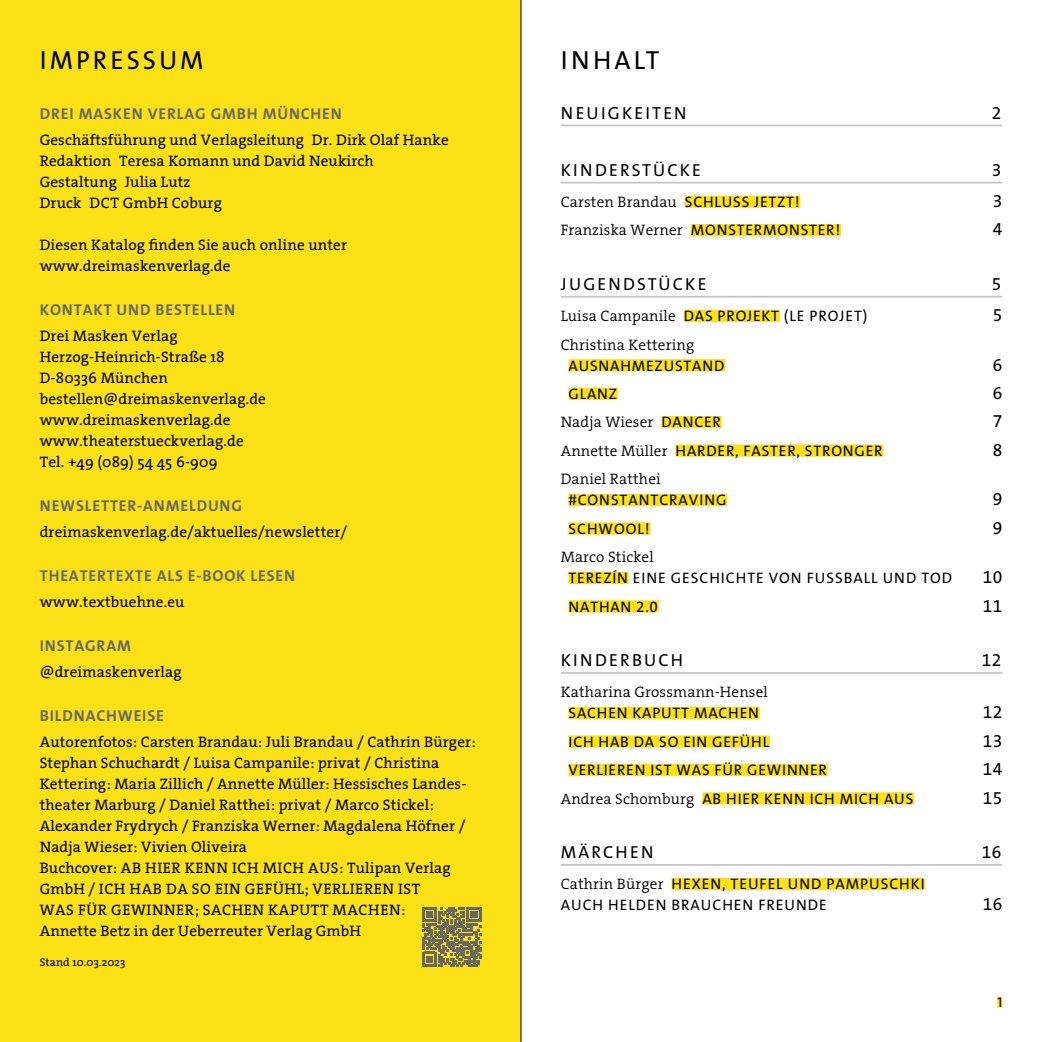
<style>
.page{position:relative;width:1042px;height:1042px;background:#fff}
.page>*{position:absolute;margin:0;border:0;box-sizing:border-box;transform-origin:0 0}
.Überschrift{font:26.25px "The Sans LP5 Plain";letter-spacing:.115em;color:#000}
.Inhaltsüber{font:17.5px "The Sans LP5 Plain";letter-spacing:.125em;color:#000}
._15_Untertitel_Grau{font:15.75px "The Sans LP7 Bld";letter-spacing:.055em;color:#686867}
.Impressum{font:15.22px/21px "The Serif W5 Plain";letter-spacing:.01em;color:#000}
.t1{font:15.22px/21px "The Sans LP5 Plain";letter-spacing:.065em;color:#000}
.Impressum-2{font:15.22px/21px "The Serif W5 Plain";letter-spacing:.04em;color:#000}
.t2{font:300 15.22px/21px "The Serif W4";letter-spacing:.01em;color:#000}
.t3{font:14px "The Sans LP5 Plain";color:#000}
.Impressum-3{font:11.38px "The Serif W5 Plain";letter-spacing:.01em;color:#000}
.s1{font-family:"The Sans LP5 Plain";font-weight:400}
.s2{font-family:"The Serif W4";font-weight:300}
</style>
<div class="page">
<div style="left:0;top:0;width:521px;height:1042px;background:#fbe115"></div>
<svg style="left:422px;top:907px;width:59px;height:59px"></svg>
<hr style="left:561px;top:125px;width:441px;height:1px;background:#c4c5c5">
<hr style="left:561px;top:182px;width:441px;height:1px;background:#c4c5c5">
<div style="left:685px;top:196px;width:115px;height:12px;background:#fbe115"></div>
<div style="left:691px;top:224px;width:150px;height:12px;background:#fbe115"></div>
<hr style="left:561px;top:296px;width:441px;height:1px;background:#c4c5c5">
<div style="left:684px;top:310px;width:96px;height:12px;background:#fbe115"></div>
<div style="left:568px;top:359px;width:157px;height:12px;background:#fbe115"></div>
<div style="left:568px;top:387px;width:50px;height:13px;background:#fbe115"></div>
<div style="left:661px;top:416px;width:61px;height:12px;background:#fbe115"></div>
<div style="left:675px;top:444px;width:208px;height:13px;background:#fbe115"></div>
<div style="left:568px;top:494px;width:159px;height:12px;background:#fbe115"></div>
<div style="left:568px;top:522px;width:82px;height:12px;background:#fbe115"></div>
<div style="left:568px;top:572px;width:61px;height:12px;background:#fbe115"></div>
<div style="left:568px;top:600px;width:91px;height:12px;background:#fbe115"></div>
<hr style="left:561px;top:672px;width:441px;height:2px;background:#c4c5c5">
<div style="left:568px;top:707px;width:191px;height:12px;background:#fbe115"></div>
<div style="left:568px;top:735px;width:202px;height:12px;background:#fbe115"></div>
<div style="left:568px;top:764px;width:260px;height:12px;background:#fbe115"></div>
<div style="left:702px;top:792px;width:212px;height:12px;background:#fbe115"></div>
<hr style="left:561px;top:864px;width:441px;height:2px;background:#c4c5c5">
<div style="left:671px;top:878px;width:254px;height:12px;background:#fbe115"></div>
<div style="left:997px;top:996px;width:5px;height:11px;background:#fbe115"></div>
<hr style="left:521px;top:0;width:1px;height:1042px;background:#000">
<p class="Überschrift" style="left:40px;top:43px;width:165px">IMPRESSUM</p>
<p class="_15_Untertitel_Grau" style="left:40px;top:104px;width:304px">DREI MASKEN VERLAG GMBH MÜNCHEN</p>
<p class="Impressum" style="left:40px;top:129px;width:410px">Geschäftsführung und Verlagsleitung Dr. Dirk Olaf Hanke</p>
<p class="Impressum" style="left:40px;top:150px;width:335px">Redaktion Teresa Komann und David Neukirch</p>
<p class="Impressum" style="left:40px;top:171px;width:152px">Gestaltung Julia Lutz</p>
<p class="Impressum" style="left:40px;top:192px;width:184px">Druck DCT GmbH Coburg</p>
<p class="Impressum" style="left:40px;top:234px;width:309px">Diesen Katalog finden Sie auch online unter www.dreimaskenverlag.de</p>
<p class="_15_Untertitel_Grau" style="left:40px;top:300px;width:197px">KONTAKT UND BESTELLEN</p>
<p class="Impressum" style="left:40px;top:325px;width:139px">Drei Masken Verlag</p>
<p class="Impressum" style="left:40px;top:346px;width:186px">Herzog-Heinrich-Straße 18</p>
<p class="Impressum" style="left:40px;top:367px;width:130px">D-80336 München</p>
<p class="Impressum" style="left:40px;top:388px;width:228px">bestellen@dreimaskenverlag.de</p>
<p class="Impressum" style="left:40px;top:409px;width:192px">www.dreimaskenverlag.de</p>
<p class="Impressum" style="left:40px;top:430px;width:206px">www.theaterstueckverlag.de</p>
<p class="Impressum" style="left:40px;top:451px;width:179px">Tel. +49 (089) 54 45 6-909</p>
<p class="_15_Untertitel_Grau" style="left:40px;top:496px;width:204px">NEWSLETTER-ANMELDUNG</p>
<p class="Impressum" style="left:40px;top:521px;width:309px">dreimaskenverlag.de/aktuelles/newsletter/</p>
<p class="_15_Untertitel_Grau" style="left:40px;top:566px;width:257px">THEATERTEXTE ALS E-BOOK LESEN</p>
<p class="Impressum" style="left:40px;top:591px;width:146px">www.textbuehne.eu</p>
<p class="_15_Untertitel_Grau" style="left:40px;top:636px;width:93px">INSTAGRAM</p>
<p class="Impressum" style="left:40px;top:661px;width:144px">@dreimaskenverlag</p>
<p class="_15_Untertitel_Grau" style="left:40px;top:706px;width:126px">BILDNACHWEISE</p>
<p class="Impressum" style="left:40px;top:731px;width:437px">Autorenfotos: Carsten Brandau: Juli Brandau / Cathrin Bürger:<br>Stephan Schuchardt / Luisa Campanile: privat / Christina Kettering: Maria Zillich / Annette Müller: Hessisches Landes&shy;theater Marburg / Daniel Ratthei: privat / Marco Stickel:<br>Alexander Frydrych / Franziska Werner: Magdalena Höfner / Nadja Wieser: Vivien Oliveira</p>
<p class="Impressum-2" style="left:40px;top:857px;width:412px">Buchcover: AB HIER KENN ICH MICH AUS: Tulipan Verlag GmbH / ICH HAB DA SO EIN GEFÜHL; VERLIEREN IST WAS FÜR GEWINNER; SACHEN KAPUTT MACHEN:<br>Annette Betz in der Ueberreuter Verlag GmbH</p>
<p class="Impressum-3" style="left:40px;top:955px;width:87px">Stand 10.03.2023</p>
<p class="Überschrift" style="left:561px;top:43px;width:100px">INHALT</p>
<p class="Inhaltsüber" style="left:561px;top:102px;width:127px">NEUIGKEITEN</p>
<p class="Inhaltsüber" style="left:991px;top:102px;width:11px">2</p>
<p class="Inhaltsüber" style="left:561px;top:159px;width:142px">KINDERSTÜCKE</p>
<p class="Inhaltsüber" style="left:991px;top:159px;width:11px">3</p>
<p class="t2" style="left:561px;top:191px;width:240px">Carsten Brandau <span class="s1">SCHLUSS JETZT!</span></p>
<p class="Inhaltsüber" style="left:992px;top:190px;width:11px">3</p>
<p class="t2" style="left:561px;top:220px;width:281px">Franziska Werner <span class="s1">MONSTERMONSTER!</span></p>
<p class="Inhaltsüber" style="left:992px;top:218px;width:11px">4</p>
<p class="Inhaltsüber" style="left:561px;top:273px;width:147px">JUGENDSTÜCKE</p>
<p class="Inhaltsüber" style="left:991px;top:273px;width:11px">5</p>
<p class="t1" style="left:561px;top:305px;width:308px"><span class="s2">Luisa Campanile</span> DAS PROJEKT (LE PROJET)</p>
<p class="Inhaltsüber" style="left:992px;top:304px;width:11px">5</p>
<p class="t2" style="left:568px;top:334px;width:157px;text-indent:-8px">Christina Kettering<br><span class="s1">AUSNAHMEZUSTAND</span></p>
<p class="Inhaltsüber" style="left:992px;top:353px;width:11px">6</p>
<p class="t1" style="left:568px;top:383px;width:50px">GLANZ</p>
<p class="Inhaltsüber" style="left:992px;top:382px;width:11px">6</p>
<p class="t2" style="left:561px;top:412px;width:162px">Nadja Wieser <span class="s1">DANCER</span></p>
<p class="Inhaltsüber" style="left:992px;top:410px;width:11px">7</p>
<p class="t1" style="left:561px;top:440px;width:323px"><span class="s2">Annette Müller</span> HARDER, FASTER, STRONGER</p>
<p class="Inhaltsüber" style="left:992px;top:439px;width:11px">8</p>
<p class="t1" style="left:568px;top:469px;width:159px;text-indent:-8px"><span class="s2">Daniel Ratthei </span>#CONSTANTCRAVING</p>
<p class="Inhaltsüber" style="left:992px;top:488px;width:11px">9</p>
<p class="t1" style="left:568px;top:518px;width:83px">SCHWOOL!</p>
<p class="Inhaltsüber" style="left:992px;top:516px;width:11px">9</p>
<p class="t1" style="left:568px;top:547px;width:385px;text-indent:-8px"><span class="s2">Marco Stickel<br></span>TEREZÍN EINE GESCHICHTE VON FUSSBALL UND TOD</p>
<p class="Inhaltsüber" style="left:983px;top:566px;width:21px">10</p>
<p class="t1" style="left:568px;top:596px;width:91px">NATHAN 2.0</p>
<p class="Inhaltsüber" style="left:983px;top:594px;width:21px">11</p>
<p class="Inhaltsüber" style="left:561px;top:649px;width:124px">KINDERBUCH</p>
<p class="Inhaltsüber" style="left:982px;top:649px;width:21px">12</p>
<p class="t2" style="left:561px;top:682px;width:209px;text-align:center">Katharina Grossmann-Hensel<br><span class="s1">SACHEN KAPUTT MACHEN</span></p>
<p class="Inhaltsüber" style="left:983px;top:701px;width:21px">12</p>
<p class="t1" style="left:568px;top:731px;width:202px">ICH HAB DA SO EIN GEFÜHL</p>
<p class="Inhaltsüber" style="left:983px;top:729px;width:21px">13</p>
<p class="t1" style="left:568px;top:759px;width:260px">VERLIEREN IST WAS FÜR GEWINNER</p>
<p class="Inhaltsüber" style="left:983px;top:758px;width:21px">14</p>
<p class="t1" style="left:561px;top:788px;width:354px"><span class="s2">Andrea Schomburg</span> AB HIER KENN ICH MICH AUS</p>
<p class="Inhaltsüber" style="left:983px;top:786px;width:21px">15</p>
<p class="Inhaltsüber" style="left:561px;top:841px;width:94px">MÄRCHEN</p>
<p class="Inhaltsüber" style="left:982px;top:841px;width:21px">16</p>
<p class="t1" style="left:561px;top:874px;width:365px"><span class="s2">Cathrin Bürger</span> HEXEN, TEUFEL UND PAMPUSCHKI<br>AUCH HELDEN BRAUCHEN FREUNDE</p>
<p class="Inhaltsüber" style="left:983px;top:893px;width:21px">16</p>
<p class="t3" style="left:997px;top:993px;width:6px">1</p>
</div>
